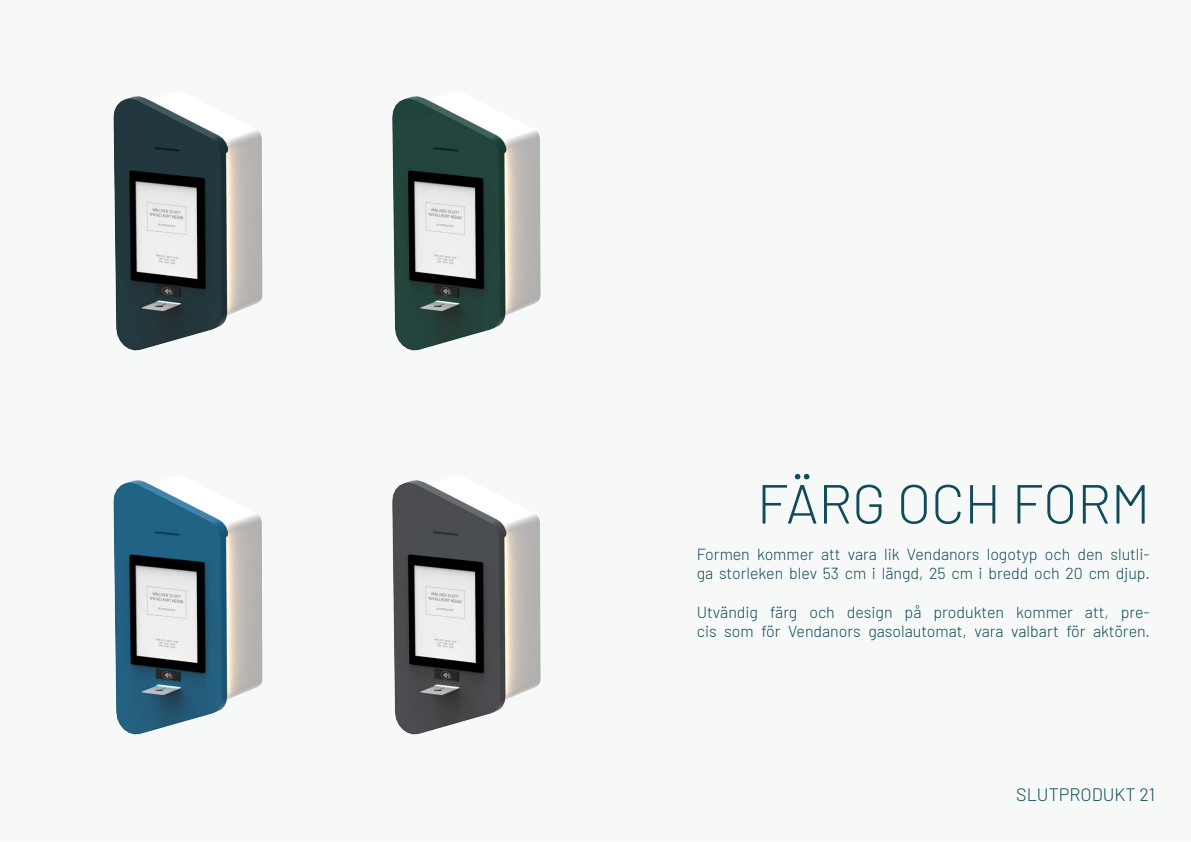
<style>
.page{position:relative;width:1191px;height:842px;background:#fff}
.page>*{position:absolute;margin:0;border:0;box-sizing:border-box;transform-origin:0 0}
.t1{font:300 55px "Barlow";color:#114a58}
.t2{font:300 18px "Barlow";color:#114a58}
.t3{font:300 16px/19.2px "Barlow";color:#114a58}
</style>
<div class="page">
<div style="left:0;top:0;width:1190px;height:841px;background:#f6f9f8"></div>
<img style="left:113px;top:96px;width:428px;height:639px">
<p class="t1" style="left:757px;top:464px;width:395px">FÄRG OCH FORM</p>
<p class="t3" style="left:696px;top:543px;width:454px">Formen kommer att vara lik Vendanors logotyp och den slutli&shy;ga storleken blev 53 cm i längd, 25 cm i bredd och 20 cm djup.</p>
<p class="t3" style="left:696px;top:601px;width:454px">Utvändig färg och design på produkten kommer att, pre&shy;cis som för Vendanors gasolautomat, vara valbart för aktören.</p>
<p class="t2" style="left:1016px;top:782px;width:140px">SLUTPRODUKT 21</p>
</div>
